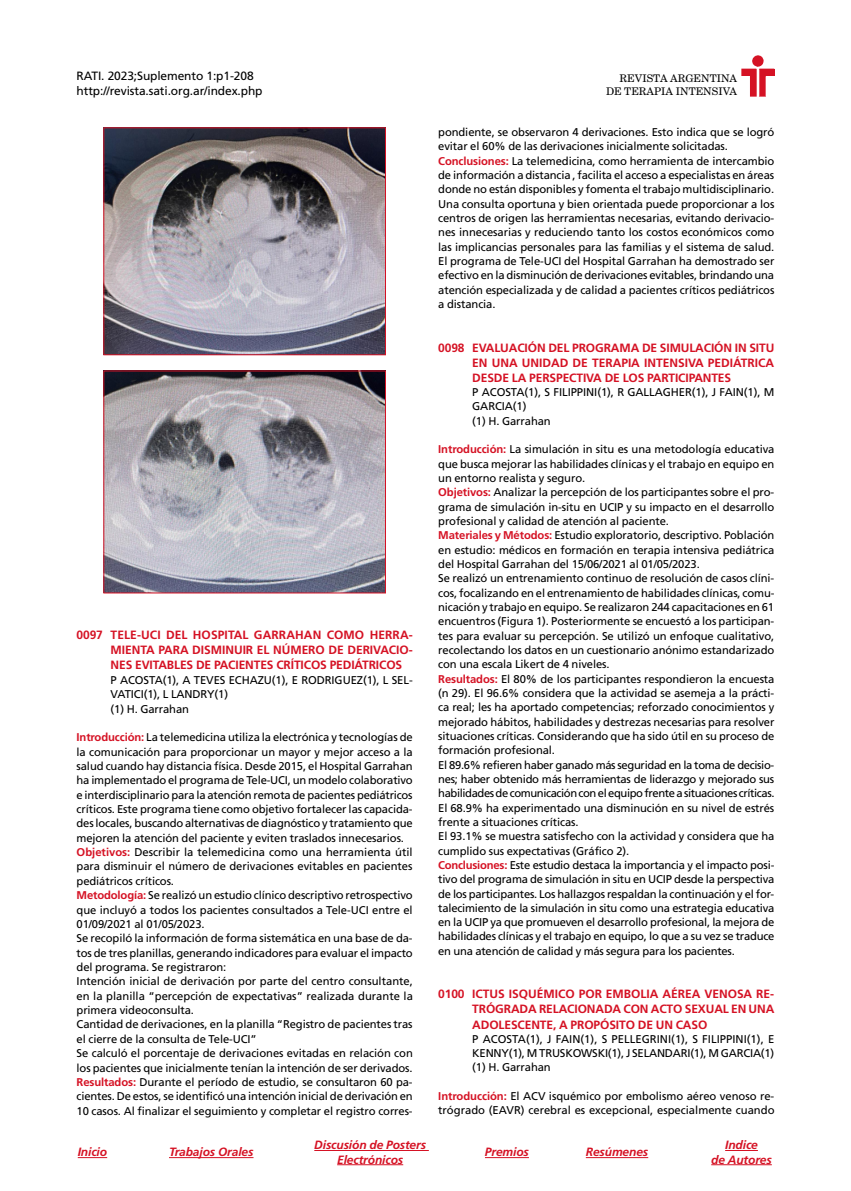
<style>
.page{position:relative;width:851px;height:1191px;background:#fff}
.page>*{position:absolute;margin:0;border:0;box-sizing:border-box;transform-origin:0 0}
.t1{font:700 12px/15px "Frutiger LT Std";letter-spacing:-.01em;color:#d51224;text-align:justify}
.t2{font:italic 700 12px/14.2px "Frutiger LT Std";letter-spacing:-.01em;color:#d51224;text-align:center}
.t3{font:12px/15px "Frutiger LT Std";letter-spacing:-.01em;color:#000}
.t4{font:11.25px/14.2px "Frutiger LT Std";letter-spacing:-.01em;color:#000}
.t5{font:10.5px/12.8px "New Century Schlbk LT Std";color:#000;text-align:right}
.s1{font-weight:700;color:#d51224}
</style>
<div class="page">
<img style="left:741px;top:55px;width:33px;height:41px">
<hr style="left:314px;top:1150px;width:115px;height:1px;background:#d51224">
<hr style="left:337px;top:1164px;width:66px;height:1px;background:#d51224">
<hr style="left:169px;top:1157px;width:84px;height:1px;background:#d51224">
<hr style="left:725px;top:1150px;width:32px;height:1px;background:#d51224">
<hr style="left:711px;top:1164px;width:60px;height:1px;background:#d51224">
<svg style="left:78px;top:1157px;width:29px;height:1px"></svg>
<hr style="left:585px;top:1157px;width:63px;height:1px;background:#d51224">
<hr style="left:485px;top:1157px;width:44px;height:1px;background:#d51224">
<img style="left:105px;top:129px;width:279px;height:224px">
<div style="left:103px;top:127px;width:283px;height:228px;border:1px solid #d51224"></div>
<img style="left:105px;top:372px;width:279px;height:219px">
<div style="left:103px;top:370px;width:283px;height:223px;border:1px solid #d51224"></div>
<p class="t3" style="left:77px;top:69px;width:187px">RATI. 2023;Suplemento 1:p1-208 http://revista.sati.org.ar/index.php</p>
<p class="t1" style="left:111px;top:627px;width:303px;text-indent:-34px">0097 TELE-UCI DEL HOSPITAL GARRAHAN COMO HERRA-MIENTA PARA DISMINUIR EL NÚMERO DE DERIVACIO-NES EVITABLES DE PACIENTES CRÍTICOS PEDIÁTRICOS</p>
<p class="t4" style="left:111px;top:672px;width:303px">P ACOSTA(1), A TEVES ECHAZU(1), E RODRIGUEZ(1), L SEL-<br>VATICI(1), L LANDRY(1)<br>(1) H. Garrahan</p>
<p class="t4" style="left:77px;top:730px;width:338px"><span class="s1">Introducción:</span> La telemedicina utiliza la electrónica y tecnologías de la comunicación para proporcionar un mayor y mejor acceso a la salud cuando hay distancia física. Desde 2015, el Hospital Garrahan ha implementado el programa de Tele-UCI, un modelo colaborativo e interdisciplinario para la atención remota de pacientes pediátricos críticos. Este programa tiene como objetivo fortalecer las capacida&shy;des locales, buscando alternativas de diagnóstico y tratamiento que mejoren la atención del paciente y eviten traslados innecesarios.<br><span class="s1">Objetivos:</span> Describir la telemedicina como una herramienta útil para disminuir el número de derivaciones evitables en pacientes pediátricos críticos.<br><span class="s1">Metodología:</span> Se realizó un estudio clínico descriptivo retrospectivo que incluyó a todos los pacientes consultados a Tele-UCI entre el 01/09/2021 al 01/05/2023.<br>Se recopiló la información de forma sistemática en una base de da&shy;tos de tres planillas, generando indicadores para evaluar el impacto del programa. Se registraron:<br>Intención inicial de derivación por parte del centro consultante, en la planilla “percepción de expectativas” realizada durante la primera videoconsulta.<br>Cantidad de derivaciones, en la planilla “Registro de pacientes tras el cierre de la consulta de Tele-UCI”<br>Se calculó el porcentaje de derivaciones evitadas en relación con los pacientes que inicialmente tenían la intención de ser derivados.<br><span class="s1">Resultados:</span> Durante el período de estudio, se consultaron 60 pa&shy;cientes. De estos, se identificó una intención inicial de derivación en 10 casos. Al finalizar el seguimiento y completar el registro corres-</p>
<p class="t5" style="left:606px;top:72px;width:133px">REVISTA ARGENTINA<br>DE TERAPIA INTENSIVA</p>
<p class="t4" style="left:438px;top:125px;width:337px">pondiente, se observaron 4 derivaciones. Esto indica que se logró evitar el 60% de las derivaciones inicialmente solicitadas.<br><span class="s1">Conclusiones:</span> La telemedicina, como herramienta de intercambio de información a distancia , facilita el acceso a especialistas en áreas donde no están disponibles y fomenta el trabajo multidisciplinario.<br>Una consulta oportuna y bien orientada puede proporcionar a los centros de origen las herramientas necesarias, evitando derivacio&shy;nes innecesarias y reduciendo tanto los costos económicos como las implicancias personales para las familias y el sistema de salud.<br>El programa de Tele-UCI del Hospital Garrahan ha demostrado ser efectivo en la disminución de derivaciones evitables, brindando una atención especializada y de calidad a pacientes críticos pediátricos a distancia.</p>
<p class="t1" style="left:472px;top:340px;width:303px;text-indent:-34px">0098 EVALUACIÓN DEL PROGRAMA DE SIMULACIÓN IN SITU EN UNA UNIDAD DE TERAPIA INTENSIVA PEDIÁTRICA DESDE LA PERSPECTIVA DE LOS PARTICIPANTES</p>
<p class="t4" style="left:472px;top:385px;width:304px">P ACOSTA(1), S FILIPPINI(1), R GALLAGHER(1), J FAIN(1), M<br>GARCIA(1)<br>(1) H. Garrahan</p>
<p class="t4" style="left:438px;top:442px;width:338px"><span class="s1">Introducción:</span> La simulación in situ es una metodología educativa que busca mejorar las habilidades clínicas y el trabajo en equipo en un entorno realista y seguro.<br><span class="s1">Objetivos:</span> Analizar la percepción de los participantes sobre el pro&shy;grama de simulación in-situ en UCIP y su impacto en el desarrollo profesional y calidad de atención al paciente.<br><span class="s1">Materiales y Métodos:</span> Estudio exploratorio, descriptivo. Población en estudio: médicos en formación en terapia intensiva pediátrica del Hospital Garrahan del 15/06/2021 al 01/05/2023.<br>Se realizó un entrenamiento continuo de resolución de casos clíni&shy;cos, focalizando en el entrenamiento de habilidades clínicas, comu&shy;nicación y trabajo en equipo. Se realizaron 244 capacitaciones en 61 encuentros (Figura 1). Posteriormente se encuestó a los participan&shy;tes para evaluar su percepción. Se utilizó un enfoque cualitativo, recolectando los datos en un cuestionario anónimo estandarizado con una escala Likert de 4 niveles.<br><span class="s1">Resultados:</span> El 80% de los participantes respondieron la encuesta (n 29). El 96.6% considera que la actividad se asemeja a la prácti&shy;ca real; les ha aportado competencias; reforzado conocimientos y mejorado hábitos, habilidades y destrezas necesarias para resolver situaciones críticas. Considerando que ha sido útil en su proceso de formación profesional.<br>El 89.6% refieren haber ganado más seguridad en la toma de decisio&shy;nes; haber obtenido más herramientas de liderazgo y mejorado sus habilidades de comunicación con el equipo frente a situaciones críticas.<br>El 68.9% ha experimentado una disminución en su nivel de estrés frente a situaciones críticas.<br>El 93.1% se muestra satisfecho con la actividad y considera que ha cumplido sus expectativas (Gráfico 2).<br><span class="s1">Conclusiones:</span> Este estudio destaca la importancia y el impacto posi&shy;tivo del programa de simulación in situ en UCIP desde la perspectiva de los participantes. Los hallazgos respaldan la continuación y el for&shy;talecimiento de la simulación in situ como una estrategia educativa en la UCIP ya que promueven el desarrollo profesional, la mejora de habilidades clínicas y el trabajo en equipo, lo que a su vez se traduce en una atención de calidad y más segura para los pacientes.</p>
<p class="t1" style="left:472px;top:986px;width:303px;text-indent:-34px">0100 ICTUS ISQUÉMICO POR EMBOLIA AÉREA VENOSA RE-TRÓGRADA RELACIONADA CON ACTO SEXUAL EN UNA ADOLESCENTE, A PROPÓSITO DE UN CASO</p>
<p class="t4" style="left:472px;top:1031px;width:303px;text-align:justify">P ACOSTA(1), J FAIN(1), S PELLEGRINI(1), S FILIPPINI(1), E KENNY(1), M TRUSKOWSKI(1), J SELANDARI(1), M GARCIA(1) (1) H. Garrahan</p>
<p class="t4" style="left:438px;top:1089px;width:338px"><span class="s1">Introducción:</span> El ACV isquémico por embolismo aéreo venoso re&shy;trógrado (EAVR) cerebral es excepcional, especialmente cuando</p>
<p class="t2" style="left:169px;top:1145px;width:86px">Trabajos Orales</p>
<p class="t2" style="left:711px;top:1138px;width:62px">Indice<br>de Autores</p>
<p class="t2" style="left:314px;top:1138px;width:113px">Discusión de Posters<br>Electrónicos</p>
<p class="t2" style="left:78px;top:1145px;width:31px">Inicio</p>
<p class="t2" style="left:485px;top:1145px;width:45px">Premios</p>
<p class="t2" style="left:585px;top:1145px;width:64px">Resúmenes</p>
</div>
